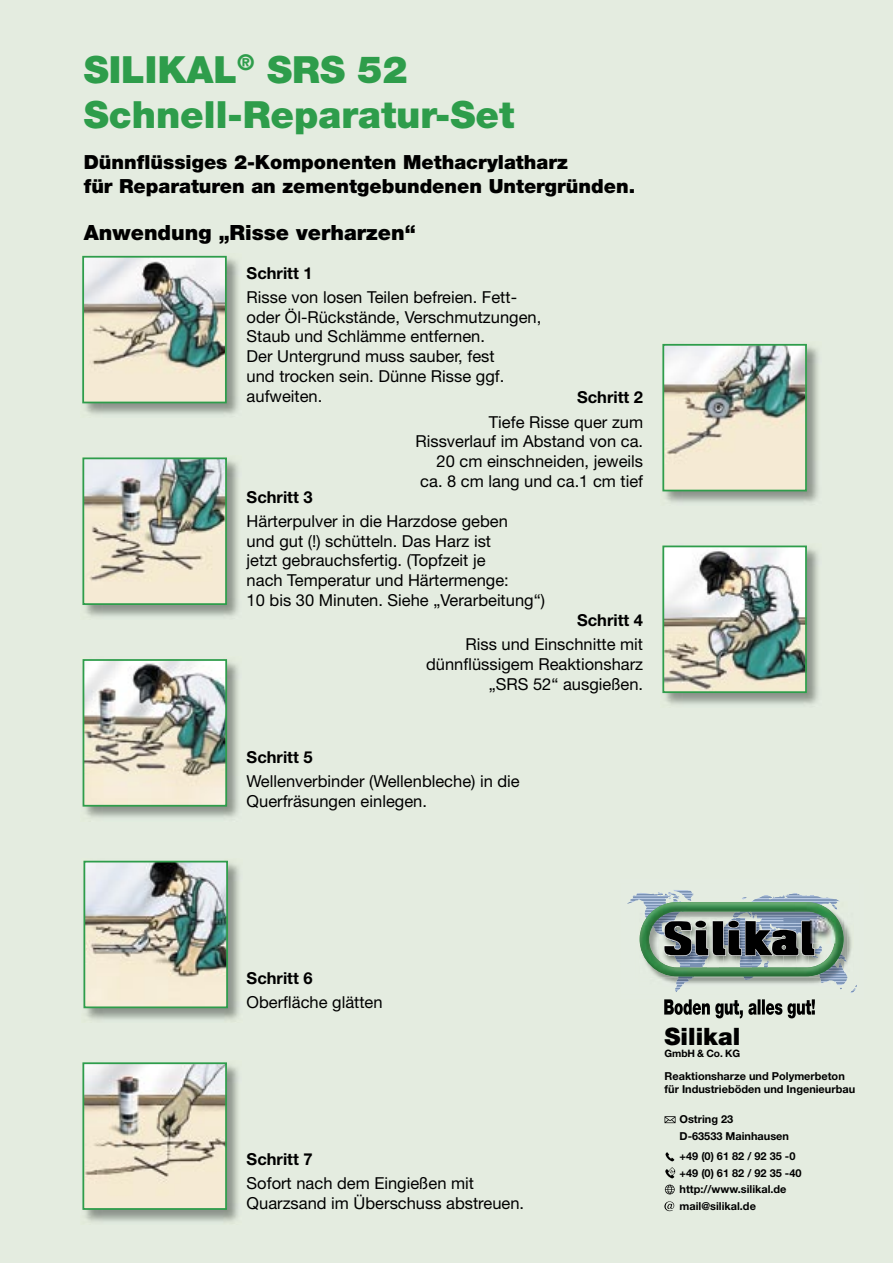
<style>
.page{position:relative;width:893px;height:1263px;background:#e4ece0}
.page>*{position:absolute;margin:0;border:0;box-sizing:border-box;transform-origin:0 0}
.t1{font:900 37.5px/45px "Helvetica Neue";color:#2e9d4b}
.t2{font:900 24px "Helvetica Neue";color:#000}
.t3{font:900 21px "Helvetica Neue";color:#000}
.t4{font:900 19.5px/23.4px "Helvetica Neue";color:#000}
.t5{font:16.5px/19.8px "Helvetica Neue";color:#000}
.t6{font:700 16.5px "Helvetica Neue";color:#000}
.t7{font:700 10.95px/16.5px "Helvetica Neue";color:#000}
.t8{font:700 10.2px "Helvetica Neue";color:#000}
</style>
<div class="page">
<svg style="left:664px;top:999px;width:151px;height:19px"></svg>
<svg style="left:627px;top:890px;width:230px;height:103px"></svg>
<svg style="left:665px;top:1167px;width:10px;height:11px"></svg>
<svg style="left:665px;top:1184px;width:10px;height:10px"></svg>
<svg style="left:665px;top:1152px;width:9px;height:9px"></svg>
<svg style="left:664px;top:1201px;width:10px;height:10px"></svg>
<svg style="left:664px;top:1116px;width:11px;height:7px"></svg>
<img style="left:82px;top:255px;width:157px;height:160px">
<img style="left:82px;top:256px;width:145px;height:147px">
<img style="left:662px;top:343px;width:157px;height:160px">
<img style="left:662px;top:344px;width:145px;height:147px">
<img style="left:84px;top:460px;width:155px;height:157px">
<img style="left:82px;top:457px;width:145px;height:148px">
<img style="left:663px;top:548px;width:156px;height:157px">
<img style="left:662px;top:545px;width:145px;height:148px">
<img style="left:82px;top:659px;width:157px;height:159px">
<img style="left:83px;top:659px;width:144px;height:148px">
<img style="left:83px;top:860px;width:157px;height:160px">
<img style="left:83px;top:861px;width:145px;height:147px">
<img style="left:85px;top:1065px;width:154px;height:158px">
<svg style="left:82px;top:1062px;width:145px;height:148px"></svg>
<img style="left:810px;top:917px;width:26px;height:26px">
<h1 class="t1" style="left:84px;top:47px;width:432px">SILIKAL<sup>®</sup> SRS 52<br>Schnell-Reparatur-Set</h1>
<p class="t4" style="left:84px;top:150px;width:553px">Dünnflüssiges 2-Komponenten Methacrylatharz<br>für Reparaturen an zementgebundenen Untergründen.</p>
<p class="t3" style="left:84px;top:220px;width:333px">Anwendung „Risse verharzen“</p>
<p class="t6" style="left:247px;top:263px;width:68px">Schritt 1</p>
<p class="t5" style="left:247px;top:287px;width:296px">Risse von losen Teilen befreien. Fett&shy;oder Öl-Rückstände, Verschmutzungen,<br>Staub und Schlämme entfernen.<br>Der Untergrund muss sauber, fest<br>und trocken sein. Dünne Risse ggf. aufweiten.</p>
<p class="t6" style="left:577px;top:387px;width:68px">Schritt 2</p>
<p class="t5" style="left:415px;top:411px;width:229px;text-align:right">Tiefe Risse quer zum<br>Rissverlauf im Abstand von ca.<br>20 cm einschneiden, jeweils ca. 8 cm lang und ca.1 cm tief</p>
<p class="t6" style="left:247px;top:487px;width:68px">Schritt 3</p>
<p class="t5" style="left:247px;top:511px;width:300px">Härterpulver in die Harzdose geben<br>und gut (!) schütteln. Das Harz ist<br>jetzt gebrauchsfertig. (Topfzeit je<br>nach Temperatur und Härtermenge:<br>10 bis 30 Minuten. Siehe „Verarbeitung“)</p>
<p class="t6" style="left:577px;top:610px;width:68px">Schritt 4</p>
<p class="t5" style="left:426px;top:634px;width:218px;text-align:right">Riss und Einschnitte mit dünnflüssigem Reaktionsharz „SRS 52“ ausgießen.</p>
<p class="t6" style="left:247px;top:747px;width:68px">Schritt 5</p>
<p class="t5" style="left:247px;top:771px;width:275px">Wellenverbinder (Wellenbleche) in die<br>Querfräsungen einlegen.</p>
<p class="t6" style="left:247px;top:968px;width:68px">Schritt 6</p>
<p class="t5" style="left:247px;top:992px;width:137px">Oberfläche glätten</p>
<p class="t6" style="left:247px;top:1149px;width:68px">Schritt 7</p>
<p class="t5" style="left:247px;top:1173px;width:279px">Sofort nach dem Eingießen mit<br>Quarzsand im Überschuss abstreuen.</p>
<h2 class="t2" style="left:664px;top:1022px;width:77px">Silikal</h2>
<p class="t8" style="left:664px;top:1047px;width:77px">GmbH &amp; Co. KG</p>
<p class="t7" style="left:664px;top:1069px;width:192px;line-height:13.2px">Reaktionsharze und Polymerbeton für Industrieböden und Ingenieurbau</p>
<p class="t7" style="left:679px;top:1111px;width:111px">Ostring 23<br>D-63533 Mainhausen</p>
<p class="t7" style="left:679px;top:1148px;width:124px">+49 (0) 61 82 / 92 35 -0 +49 (0) 61 82 / 92 35 -40 http://www.silikal.de mail@silikal.de</p>
</div>
